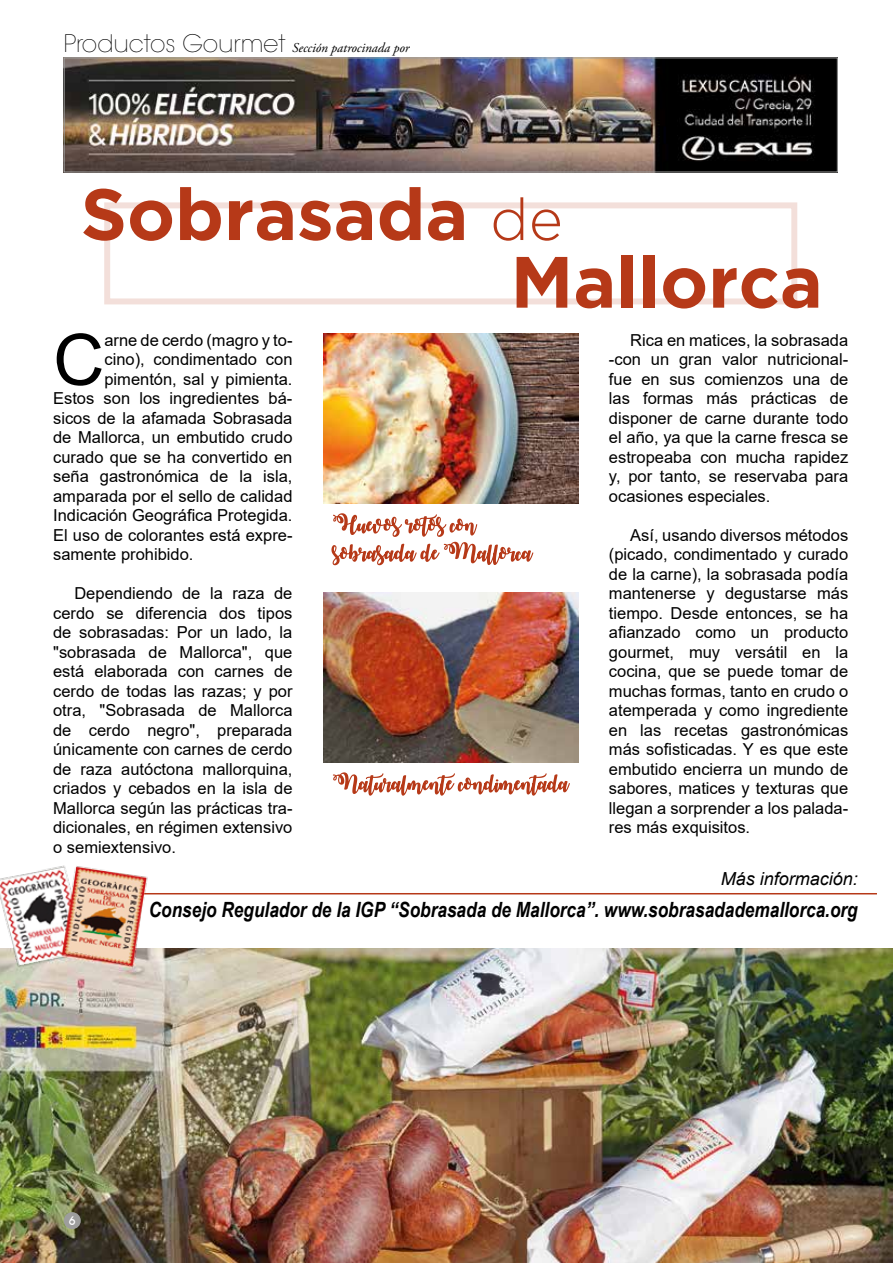
<style>
.page{position:relative;width:893px;height:1263px;background:#fff}
.page>*{position:absolute;margin:0;border:0;box-sizing:border-box;transform-origin:0 0}
.t1{font:700 72.45px/67.7px "Gotham";color:#b63918}
.t2{font:70.95px "Arial";color:#000}
.t3{font:italic 700 21px "Arial Narrow";color:#000}
.t4{font:italic 18px "Arial";color:#000}
.t5{font:16.5px/19.5px "Arial";color:#000;text-align:justify}
.t6{font:italic 13.5px "Adobe Garamond Pro";letter-spacing:-.005em;color:#000}
.t7{font:500 12px "Avant Garde IT Cby BT";color:#fff}
.s1{font-family:"ITC Avant Garde Std";font-weight:200;font-style:normal;font-size:24px}
.s2{font-weight:300;font-size:58.5px}
</style>
<div class="page">
<hr style="left:115px;top:893px;width:762px;height:1px;background:#b63918">
<img style="left:66px;top:60px;width:770px;height:110px">
<div style="left:64px;top:58px;width:774px;height:114px;border:1px solid #9d9d9c"></div>
<img style="left:0;top:948px;width:892px;height:315px">
<img style="left:323px;top:334px;width:255px;height:170px">
<img style="left:323px;top:593px;width:255px;height:170px">
<img style="left:0;top:865px;width:154px;height:106px">
<svg style="left:331px;top:513px;width:202px;height:52px"></svg>
<svg style="left:333px;top:772px;width:237px;height:24px"></svg>
<div style="left:64px;top:1212px;width:17px;height:17px;background:#9d9d9c;border-radius:50%"></div>
<p class="t6" style="left:64px;top:39px;width:347px"><span class="s1">Productos Gourmet</span> Sección patrocinada por</p>
<h1 class="t1" style="left:510px;top:179px;width:314px;text-indent:-430px">Sobrasada <span class="s2">de<br></span>Mallorca</h1>
<p class="t5" style="left:609px;top:330px;width:241px;text-indent:21px">Rica en matices, la sobrasada -con un gran valor nutricional&shy;fue en sus comienzos una de las formas más prácticas de disponer de carne durante todo el año, ya que la carne fresca se estropeaba con mucha rapidez y, por tanto, se reservaba para ocasiones especiales.</p>
<p class="t5" style="left:609px;top:525px;width:241px;text-indent:21px">Así, usando diversos métodos (picado, condimentado y curado de la carne), la sobrasada podía mantenerse y degustarse más tiempo. Desde entonces, se ha afianzado como un producto gourmet, muy versátil en la cocina, que se puede tomar de muchas formas, tanto en crudo o atemperada y como ingrediente en las recetas gastronómicas más sofisticadas. Y es que este embutido encierra un mundo de sabores, matices y texturas que llegan a sorprender a los palada&shy;res más exquisitos.</p>
<h2 class="t2" style="left:53px;top:311px;width:53px">C</h2>
<p class="t5" style="left:104px;top:330px;width:190px">arne de cerdo (magro y to-</p>
<p class="t5" style="left:104px;top:350px;width:190px">cino), condimentado con</p>
<p class="t5" style="left:104px;top:369px;width:190px">pimentón, sal y pimienta.</p>
<p class="t5" style="left:53px;top:389px;width:241px">Estos son los ingredientes bá-</p>
<p class="t5" style="left:53px;top:408px;width:241px">sicos de la afamada Sobrasada</p>
<p class="t5" style="left:53px;top:428px;width:241px">de Mallorca, un embutido crudo</p>
<p class="t5" style="left:53px;top:447px;width:241px">curado que se ha convertido en</p>
<p class="t5" style="left:53px;top:467px;width:241px">seña gastronómica de la isla,</p>
<p class="t5" style="left:53px;top:486px;width:241px">amparada por el sello de calidad</p>
<p class="t5" style="left:53px;top:506px;width:241px">Indicación Geográfica Protegida.</p>
<p class="t5" style="left:53px;top:525px;width:241px">El uso de colorantes está expre-</p>
<p class="t5" style="left:53px;top:545px;width:142px">samente prohibido.</p>
<p class="t5" style="left:53px;top:584px;width:241px;text-indent:21px">Dependiendo de la raza de cerdo se diferencia dos tipos de sobrasadas: Por un lado, la "sobrasada de Mallorca", que está elaborada con carnes de cerdo de todas las razas; y por otra, "Sobrasada de Mallorca de cerdo negro", preparada únicamente con carnes de cerdo de raza autóctona mallorquina, criados y cebados en la isla de Mallorca según las prácticas tra&shy;dicionales, en régimen extensivo o semiextensivo.</p>
<p class="t4" style="left:721px;top:867px;width:139px">Más información:</p>
<p class="t3" style="left:149px;top:894px;width:710px">Consejo Regulador de la IGP “Sobrasada de Mallorca”. www.sobrasadademallorca.org</p>
<p class="t7" style="left:69px;top:1213px;width:8px">6</p>
</div>
